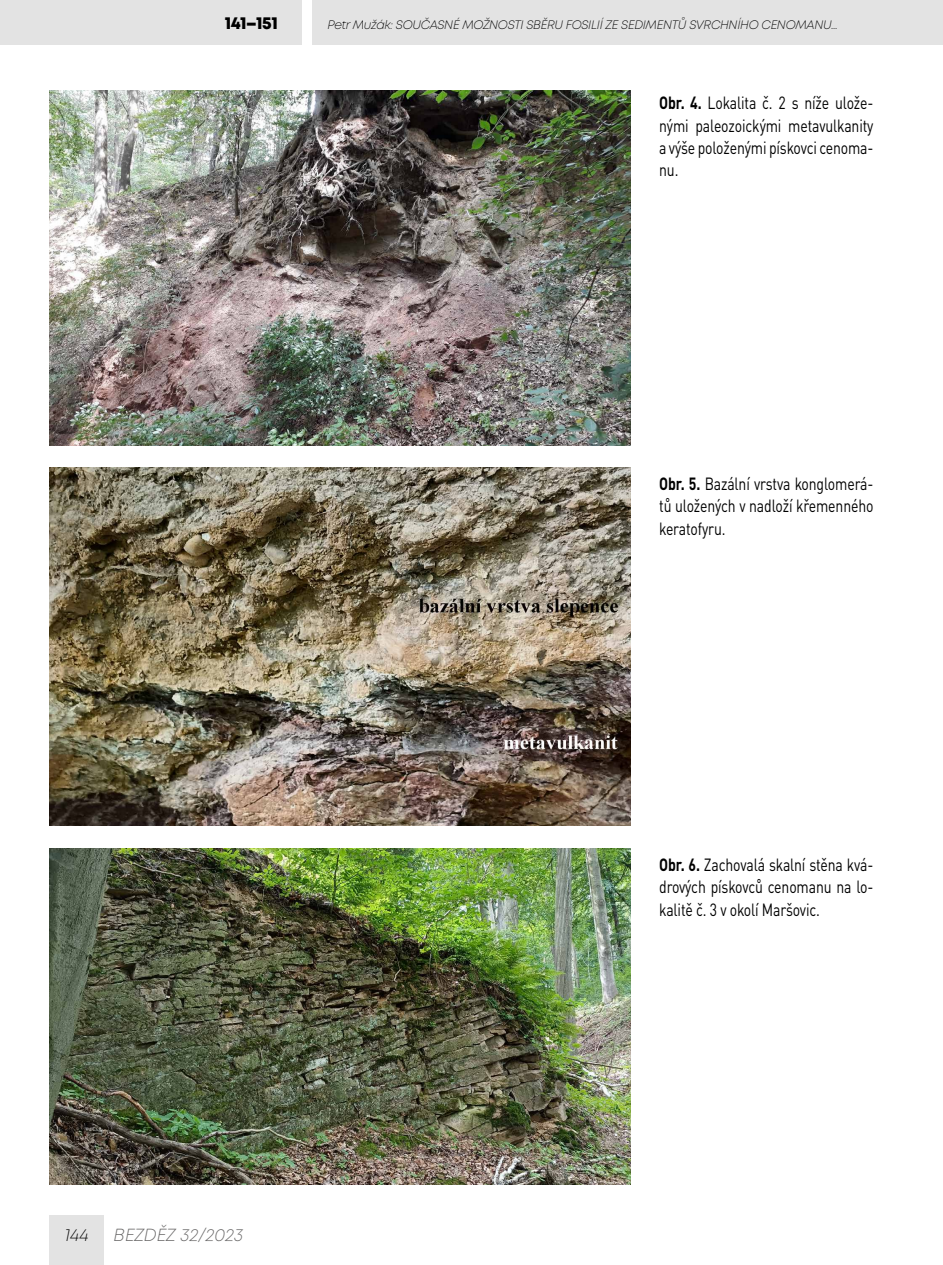
<style>
.page{position:relative;width:943px;height:1265px;background:#fff}
.page>*{position:absolute;margin:0;border:0;box-sizing:border-box;transform-origin:0 0}
.t1{font:17.5px/22.4px "DIN Pro";letter-spacing:-.01em;color:#000;text-align:justify;scale:.8 1}
.t2{font:italic 300 17.5px "Mont";color:#646363}
.t3{font:800 17.5px "Mont";letter-spacing:-.02em;color:#000}
.t4{font:italic 300 17.5px "Mont";color:#000}
.t5{font:italic 300 12.25px "Mont";letter-spacing:-.02em;color:#000}
.s1{font-weight:700}
</style>
<div class="page">
<div style="left:0;top:0;width:301px;height:45px;background:#e3e3e3"></div>
<div style="left:312px;top:0;width:631px;height:45px;background:#e3e3e3"></div>
<div style="left:50px;top:1216px;width:54px;height:49px;background:#e3e3e3"></div>
<img style="left:50px;top:91px;width:580px;height:354px">
<img style="left:50px;top:468px;width:580px;height:358px">
<img style="left:50px;top:848px;width:580px;height:336px">
<p class="t3" style="left:225px;top:12px;width:55px">141–151</p>
<p class="t5" style="left:327px;top:17px;width:512px">Petr Mužák: SOUČASNÉ MOŽNOSTI SBĚRU FOSILIÍ ZE SEDIMENTŮ SVRCHNÍHO CENOMANU...</p>
<p class="t1" style="left:659px;top:90px;width:269px"><span class="s1">Obr. 4.</span> Lokalita č. 2 s níže ulože&shy;nými paleozoickými metavulkanity a výše položenými pískovci cenoma&shy;nu.</p>
<p class="t1" style="left:659px;top:471px;width:269px"><span class="s1">Obr. 5.</span> Bazální vrstva konglomerá&shy;tů uložených v nadloží křemenného keratofyru.</p>
<p class="t4" style="left:65px;top:1224px;width:25px">144</p>
<p class="t2" style="left:114px;top:1224px;width:131px">BEZDĚZ 32/2023</p>
<p class="t1" style="left:659px;top:851px;width:269px"><span class="s1">Obr. 6.</span> Zachovalá skalní stěna kvá&shy;drových pískovců cenomanu na lo&shy;kalitě č. 3 v okolí Maršovic.</p>
</div>
